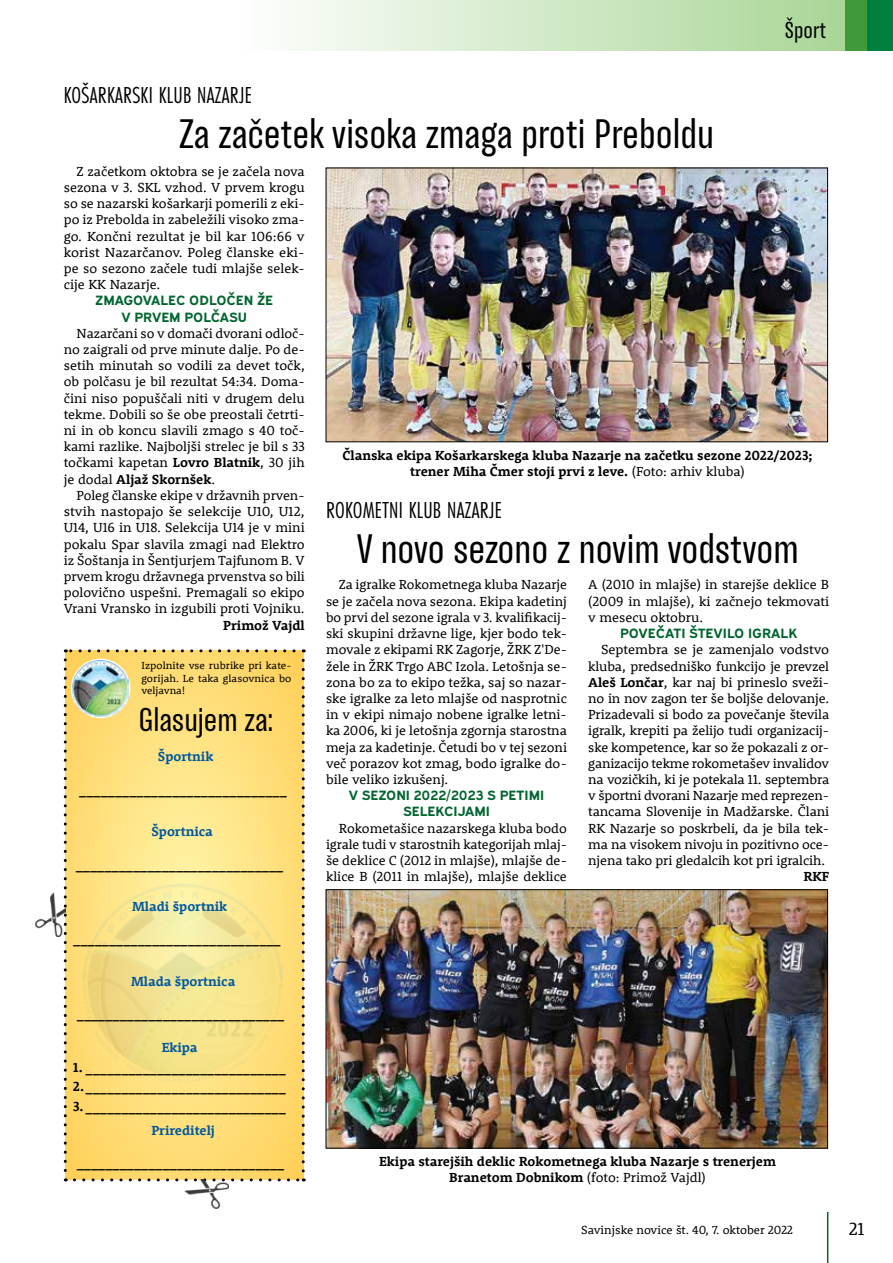
<style>
.page{position:relative;width:893px;height:1263px;background:#fff}
.page>*{position:absolute;margin:0;border:0;box-sizing:border-box;transform-origin:0 0}
.t1{font:37.5px "TT Backwards Sans Regular";color:#000}
.t2{font:30px "TT Backwards Sans Regular";color:#000}
.t3{font:24px "Futura PT Cond";letter-spacing:.01em;color:#000}
.t4{font:21px "TT Backwards Sans Regular";color:#000}
.t5{font:18px "Rooney";color:#000}
.t6{font:13.5px/16.2px "Rooney";color:#000;text-align:justify}
.t7{font:700 13.5px/16.2px "Rooney";color:#000;text-align:center}
.t8{font:700 13.5px/16.2px "Expressway Rg";color:#00652e;text-align:center}
.t9{font:700 13.5px "Rooney";color:#0058a0}
.t10{font:12px "Rooney";color:#000}
.t11{font:10.5px/12.6px "Rooney";letter-spacing:.005em;color:#000;text-align:justify}
.s1{font-weight:700}
.s2{font-weight:400}
</style>
<div class="page">
<div style="left:240px;top:0;width:653px;height:51px;background:linear-gradient(to right,#fefefe,#a2d28e)"></div>
<hr style="left:827px;top:1212px;width:1px;height:51px;background:#00652e">
<div style="left:846px;top:0;width:23px;height:51px;background:#409a3c"></div>
<div style="left:867px;top:0;width:26px;height:51px;background:#007f3e"></div>
<svg style="left:65px;top:651px;width:238px;height:529px;background:#fede79"></svg>
<svg style="left:64px;top:660px;width:3px;height:521px"></svg>
<svg style="left:74px;top:1178px;width:230px;height:3px"></svg>
<svg style="left:302px;top:649px;width:3px;height:522px"></svg>
<svg style="left:65px;top:649px;width:229px;height:3px"></svg>
<img style="left:83px;top:883px;width:200px;height:199px">
<img style="left:72px;top:660px;width:57px;height:56px">
<img style="left:36px;top:893px;width:29px;height:43px">
<img style="left:185px;top:1180px;width:44px;height:29px">
<img style="left:328px;top:170px;width:498px;height:270px">
<img style="left:328px;top:891px;width:498px;height:255px">
<div style="left:326px;top:889px;width:502px;height:259px;border:1px solid #000"></div>
<h3 class="t3" style="left:64px;top:81px;width:190px">KOŠARKARSKI KLUB NAZARJE</h3>
<h1 class="t1" style="left:179px;top:110px;width:536px">Za začetek visoka zmaga proti Preboldu</h1>
<h3 class="t4" style="left:785px;top:17px;width:43px">Šport</h3>
<p class="t6" style="left:64px;top:163px;width:242px;text-indent:13px">Z začetkom oktobra se je začela nova sezona v 3. SKL vzhod. V prvem krogu so se nazarski košarkarji pomerili z eki&shy;po iz Prebolda in zabeležili visoko zma&shy;go. Končni rezultat je bil kar 106:66 v korist Nazarčanov. Poleg članske eki&shy;pe so sezono začele tudi mlajše selek&shy;cije KK Nazarje.</p>
<p class="t8" style="left:95px;top:291px;width:180px">ZMAGOVALEC ODLOČEN ŽE<br>V PRVEM POLČASU</p>
<p class="t6" style="left:64px;top:325px;width:243px;text-indent:13px">Nazarčani so v domači dvorani odloč&shy;no zaigrali od prve minute dalje. Po de&shy;setih minutah so vodili za devet točk, ob polčasu je bil rezultat 54:34. Doma&shy;čini niso popuščali niti v drugem delu tekme. Dobili so še obe preostali četrti&shy;ni in ob koncu slavili zmago s 40 toč&shy;kami razlike. Najboljši strelec je bil s 33 točkami kapetan <span class="s1">Lovro Blatnik</span>, 30 jih je dodal <span class="s1">Aljaž Skornšek</span>.</p>
<p class="t6" style="left:64px;top:487px;width:243px;text-indent:13px">Poleg članske ekipe v državnih prven&shy;stvih nastopajo še selekcije U10, U12, U14, U16 in U18. Selekcija U14 je v mini pokalu Spar slavila zmagi nad Elektro iz Šoštanja in Šentjurjem Tajfunom B. V prvem krogu državnega prvenstva so bili polovično uspešni. Premagali so ekipo Vrani Vransko in izgubili proti Vojniku.</p>
<p class="t7" style="left:223px;top:616px;width:83px">Primož Vajdl</p>
<p class="t11" style="left:141px;top:659px;width:152px">Izpolnite vse rubrike pri kate&shy;gorijah. Le taka glasovnica bo veljavna!</p>
<h2 class="t2" style="left:139px;top:700px;width:136px">Glasujem za:</h2>
<p class="t9" style="left:158px;top:748px;width:57px">Športnik</p>
<p class="t7" style="left:79px;top:780px;width:209px">_____________________________</p>
<p class="t9" style="left:151px;top:823px;width:63px">Športnica</p>
<p class="t7" style="left:76px;top:855px;width:209px">_____________________________</p>
<p class="t9" style="left:132px;top:897px;width:97px">Mladi športnik</p>
<p class="t7" style="left:73px;top:930px;width:209px">_____________________________</p>
<p class="t9" style="left:131px;top:972px;width:106px">Mlada športnica</p>
<p class="t7" style="left:77px;top:1005px;width:209px">_____________________________</p>
<p class="t9" style="left:162px;top:1038px;width:37px">Ekipa</p>
<p class="t7" style="left:73px;top:1058px;width:214px">1. ____________________________</p>
<p class="t7" style="left:73px;top:1078px;width:214px">2. ____________________________</p>
<p class="t7" style="left:73px;top:1097px;width:214px">3. ____________________________</p>
<p class="t9" style="left:151px;top:1121px;width:65px">Prireditelj</p>
<p class="t7" style="left:77px;top:1154px;width:209px">_____________________________</p>
<p class="t7" style="left:343px;top:446px;width:472px">Članska ekipa Košarkarskega kluba Nazarje na začetku sezone 2022/2023; trener Miha Čmer stoji prvi z leve. <span class="s2">(Foto: arhiv kluba)</span></p>
<h3 class="t3" style="left:326px;top:496px;width:177px">ROKOMETNI KLUB NAZARJE</h3>
<h1 class="t1" style="left:357px;top:524px;width:444px">V novo sezono z novim vodstvom</h1>
<p class="t6" style="left:326px;top:576px;width:243px;text-indent:13px">Za igralke Rokometnega kluba Nazarje se je začela nova sezona. Ekipa kadetinj bo prvi del sezone igrala v 3. kvalifikacij&shy;ski skupini državne lige, kjer bodo tek&shy;movale z ekipami RK Zagorje, ŽRK Z'De&shy;žele in ŽRK Trgo ABC Izola. Letošnja se&shy;zona bo za to ekipo težka, saj so nazar&shy;ske igralke za leto mlajše od nasprotnic in v ekipi nimajo nobene igralke letni&shy;ka 2006, ki je letošnja zgornja starostna meja za kadetinje. Četudi bo v tej sezoni več porazov kot zmag, bodo igralke do&shy;bile veliko izkušenj.</p>
<p class="t8" style="left:349px;top:786px;width:197px">V SEZONI 2022/2023 S PETIMI<br>SELEKCIJAMI</p>
<p class="t6" style="left:326px;top:819px;width:242px;text-indent:13px">Rokometašice nazarskega kluba bodo igrale tudi v starostnih kategorijah mlaj&shy;še deklice C (2012 in mlajše), mlajše de&shy;klice B (2011 in mlajše), mlajše deklice</p>
<p class="t6" style="left:588px;top:576px;width:242px">A (2010 in mlajše) in starejše deklice B (2009 in mlajše), ki začnejo tekmovati v mesecu oktobru.</p>
<p class="t8" style="left:620px;top:624px;width:179px">POVEČATI ŠTEVILO IGRALK</p>
<p class="t6" style="left:588px;top:641px;width:243px;text-indent:13px">Septembra se je zamenjalo vodstvo kluba, predsedniško funkcijo je prevzel <span class="s1">Aleš Lončar</span>, kar naj bi prineslo sveži&shy;no in nov zagon ter še boljše delovanje.<br>Prizadevali si bodo za povečanje števila igralk, krepiti pa želijo tudi organizacij&shy;ske kompetence, kar so že pokazali z or&shy;ganizacijo tekme rokometašev invalidov na vozičkih, ki je potekala 11. septembra v športni dvorani Nazarje med reprezen&shy;tancama Slovenije in Madžarske. Člani RK Nazarje so poskrbeli, da je bila tek&shy;ma na visokem nivoju in pozitivno oce&shy;njena tako pri gledalcih kot pri igralcih.</p>
<p class="t7" style="left:803px;top:868px;width:27px">RKF</p>
<p class="t7" style="left:379px;top:1153px;width:398px">Ekipa starejših deklic Rokometnega kluba Nazarje s trenerjem<br>Branetom Dobnikom <span class="s2">(foto: Primož Vajdl)</span></p>
<p class="t10" style="left:581px;top:1221px;width:213px">Savinjske novice št. 40, 7. oktober 2022</p>
<h3 class="t5" style="left:849px;top:1216px;width:17px">21</h3>
</div>
